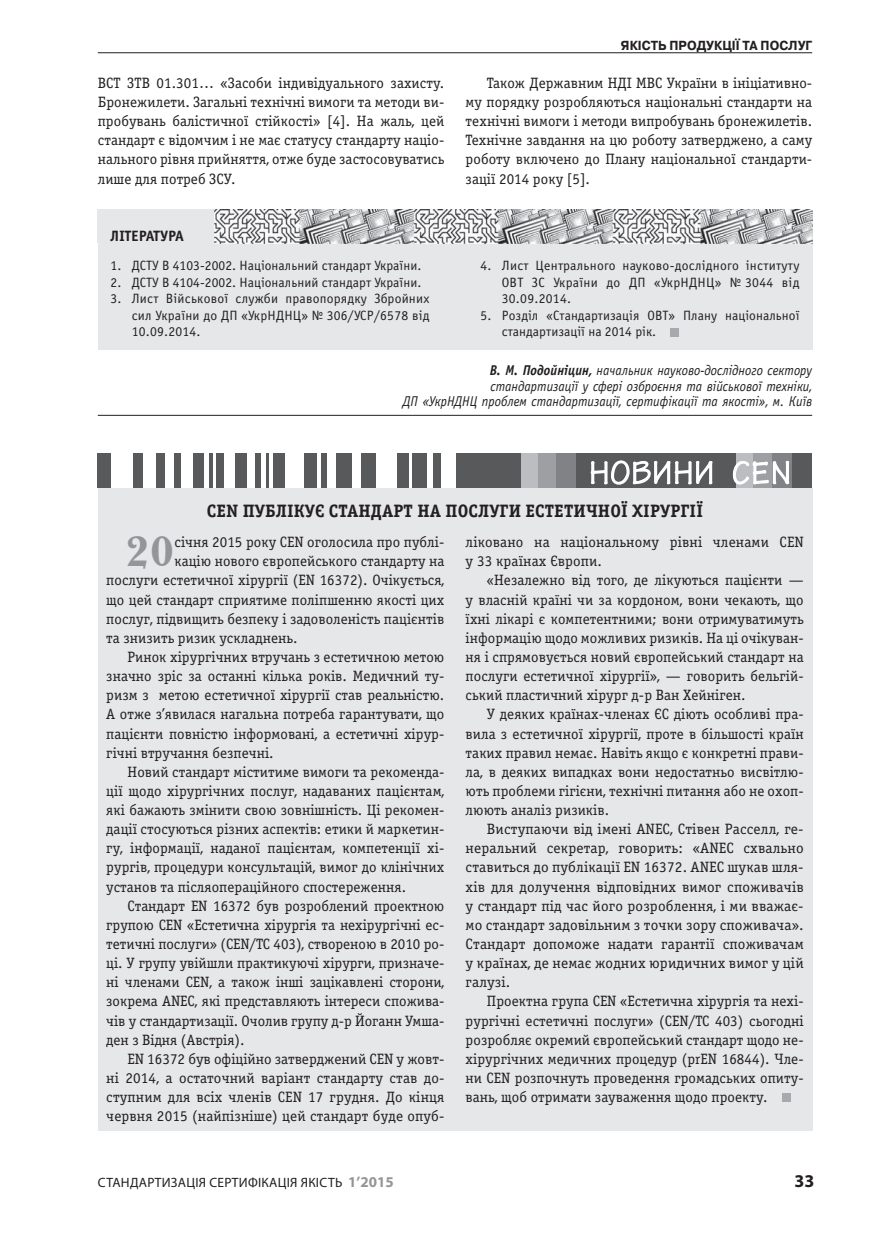
<style>
.page{position:relative;width:893px;height:1255px;background:#fff}
.page>*{position:absolute;margin:0;border:0;box-sizing:border-box;transform-origin:0 0}
.t1{font:700 43.5px "Baskerville BT";color:#939598}
.t2{font:700 18px "Officina Serif C";letter-spacing:.005em;color:#231f20}
.t3{font:700 18px "Myriad Pro";color:#231f20}
.t4{font:15px/19.2px "Officina Serif C";letter-spacing:.005em;color:#231f20;text-align:justify}
.t5{font:700 15px "Officina Sans C";letter-spacing:.005em;color:#231f20}
.t6{font:italic 14.25px/15.8px "Officina Sans C";color:#231f20;text-align:right;scale:.92 1}
.t7{font:13.5px/16.5px "Officina Sans C";letter-spacing:.005em;color:#231f20;text-align:justify}
.t8{font:13.5px "Myriad Pro";letter-spacing:.02em;color:#231f20}
.t9{font:700 13.05px "Pragmatica WINC";color:#231f20;scale:.93 1}
.s1{font-weight:700}
.s2{font-weight:700;font-size:15px;color:#939598}
</style>
<div class="page">
<hr style="left:98px;top:52px;width:714px;height:1px;background:#231f20">
<hr style="left:98px;top:415px;width:714px;height:1px;background:#231f20">
<div style="left:98px;top:209px;width:714px;height:140px;background:#e6e7e9"></div>
<div style="left:670px;top:328px;width:8px;height:8px;background:#a8a9ad"></div>
<div style="left:98px;top:488px;width:714px;height:642px;background:#e6e7e9"></div>
<div style="left:783px;top:1093px;width:8px;height:8px;background:#a8a9ad"></div>
<div style="left:456px;top:454px;width:356px;height:34px;background:#58595b"></div>
<div style="left:433px;top:454px;width:8px;height:34px;background:#58595b"></div>
<div style="left:412px;top:454px;width:14px;height:34px;background:#58595b"></div>
<div style="left:398px;top:454px;width:11px;height:34px;background:#58595b"></div>
<div style="left:362px;top:454px;width:14px;height:34px;background:#58595b"></div>
<div style="left:336px;top:454px;width:15px;height:34px;background:#58595b"></div>
<div style="left:304px;top:454px;width:13px;height:34px;background:#58595b"></div>
<div style="left:273px;top:454px;width:12px;height:34px;background:#58595b"></div>
<div style="left:321px;top:454px;width:6px;height:34px;background:#58595b"></div>
<hr style="left:266px;top:454px;width:2px;height:34px;background:#58595b">
<div style="left:255px;top:454px;width:6px;height:34px;background:#58595b"></div>
<div style="left:235px;top:454px;width:12px;height:34px;background:#58595b"></div>
<div style="left:216px;top:454px;width:8px;height:34px;background:#58595b"></div>
<div style="left:194px;top:454px;width:10px;height:34px;background:#58595b"></div>
<hr style="left:209px;top:454px;width:3px;height:34px;background:#58595b">
<div style="left:133px;top:454px;width:9px;height:34px;background:#58595b"></div>
<div style="left:156px;top:454px;width:8px;height:34px;background:#58595b"></div>
<div style="left:174px;top:454px;width:6px;height:34px;background:#58595b"></div>
<div style="left:98px;top:454px;width:13px;height:34px;background:#58595b"></div>
<div style="left:521px;top:454px;width:17px;height:34px;background:#bcbdc0"></div>
<div style="left:538px;top:454px;width:18px;height:34px;background:#9d9fa2"></div>
<div style="left:556px;top:454px;width:20px;height:34px;background:#808285"></div>
<div style="left:736px;top:454px;width:17px;height:34px;background:#bcbdc0"></div>
<div style="left:753px;top:454px;width:19px;height:34px;background:#9d9fa2"></div>
<div style="left:772px;top:454px;width:20px;height:34px;background:#808285"></div>
<svg style="left:590px;top:460px;width:123px;height:25px"></svg>
<svg style="left:732px;top:460px;width:58px;height:25px"></svg>
<img style="left:214px;top:209px;width:598px;height:34px">
<p class="t9" style="left:621px;top:38px;width:207px">ЯКІСТЬ ПРОДУКЦІЇ ТА ПОСЛУГ</p>
<p class="t4" style="left:98px;top:74px;width:348px">ВСТ ЗТВ 01.301… «Засоби індивідуального захисту.<br>Бронежилети. Загальні технічні вимоги та методи ви&shy;пробувань балістичної стійкості» [4]. На жаль, цей стандарт є відомчим і не має статусу стандарту націо&shy;нального рівня прийняття, отже буде застосовуватись лише для потреб ЗСУ.</p>
<p class="t4" style="left:466px;top:74px;width:348px;text-indent:21px">Також Державним НДІ МВС України в ініціативно&shy;му порядку розробляються національні стандарти на технічні вимоги і методи випробувань бронежилетів.<br>Технічне завдання на цю роботу затверджено, а саму роботу включено до Плану національної стандарти&shy;зації 2014 року [5].</p>
<p class="t5" style="left:111px;top:227px;width:75px">ЛІТЕРАТУРА</p>
<p class="t7" style="left:111px;top:258px;width:312px">1. ДСТУ В 4103-2002. Національний стандарт України.</p>
<p class="t7" style="left:111px;top:274px;width:312px">2. ДСТУ В 4104-2002. Національний стандарт України.</p>
<p class="t7" style="left:132px;top:291px;width:299px;text-indent:-21px">3. Лист Військової служби правопорядку Збройних сил України до ДП «УкрНДНЦ» № 306/УСР/6578 від 10.09.2014.</p>
<p class="t7" style="left:502px;top:258px;width:299px;text-indent:-21px">4. Лист Центрального науково-дослідного інституту ОВТ ЗС України до ДП «УкрНДНЦ» № 3044 від 30.09.2014.</p>
<p class="t7" style="left:502px;top:307px;width:299px;text-indent:-21px">5. Розділ «Стандартизація ОВТ» Плану національної стандартизації на 2014 рік.</p>
<p class="t6" style="left:403px;top:362px;width:446px"><span class="s1">В. М. Подойніцин,</span> начальник науково-дослідного сектору стандартизації у сфері озброєння та військової техніки,<br>ДП «УкрНДНЦ проблем стандартизації, сертифікації та якості», м. Київ</p>
<p class="t2" style="left:207px;top:500px;width:498px">CEN ПУБЛІКУЄ СТАНДАРТ НА ПОСЛУГИ ЕСТЕТИЧНОЇ ХІРУРГІЇ</p>
<h1 class="t1" style="left:126px;top:521px;width:50px">20</h1>
<p class="t4" style="left:174px;top:533px;width:271px">січня 2015 року CEN оголосила про публі-</p>
<p class="t4" style="left:174px;top:552px;width:271px">кацію нового європейського стандарту на</p>
<p class="t4" style="left:106px;top:571px;width:340px">послуги естетичної хірургії (EN 16372). Очікується,</p>
<p class="t4" style="left:106px;top:590px;width:340px">що цей стандарт сприятиме поліпшенню якості цих</p>
<p class="t4" style="left:106px;top:609px;width:340px">послуг, підвищить безпеку і задоволеність пацієнтів</p>
<p class="t4" style="left:106px;top:628px;width:193px">та знизить ризик ускладнень.</p>
<p class="t4" style="left:128px;top:647px;width:318px">Ринок хірургічних втручань з естетичною метою</p>
<p class="t4" style="left:106px;top:666px;width:340px">значно зріс за останні кілька років. Медичний ту-</p>
<p class="t4" style="left:106px;top:686px;width:340px">ризм з метою естетичної хірургії став реальністю.</p>
<p class="t4" style="left:106px;top:705px;width:340px">А отже з’явилася нагальна потреба гарантувати, що</p>
<p class="t4" style="left:106px;top:724px;width:340px">пацієнти повністю інформовані, а естетичні хірур-</p>
<p class="t4" style="left:106px;top:743px;width:169px">гічні втручання безпечні.</p>
<p class="t4" style="left:128px;top:762px;width:318px">Новий стандарт міститиме вимоги та рекоменда-</p>
<p class="t4" style="left:106px;top:781px;width:340px">ції щодо хірургічних послуг, надаваних пацієнтам,</p>
<p class="t4" style="left:106px;top:800px;width:340px">які бажають змінити свою зовнішність. Ці рекомен-</p>
<p class="t4" style="left:106px;top:819px;width:340px">дації стосуються різних аспектів: етики й маркетин-</p>
<p class="t4" style="left:106px;top:839px;width:340px">гу, інформації, наданої пацієнтам, компетенції хі-</p>
<p class="t4" style="left:106px;top:858px;width:340px">рургів, процедури консультацій, вимог до клінічних</p>
<p class="t4" style="left:106px;top:877px;width:301px">установ та післяопераційного спостереження.</p>
<p class="t4" style="left:128px;top:896px;width:318px">Стандарт EN 16372 був розроблений проектною</p>
<p class="t4" style="left:106px;top:915px;width:340px">групою CEN «Естетична хірургія та нехірургічні ес-</p>
<p class="t4" style="left:106px;top:934px;width:338px">тетичні послуги» (CEN/TC 403), створеною в 2010 ро-</p>
<p class="t4" style="left:106px;top:953px;width:340px">ці. У групу увійшли практикуючі хірурги, призначе-</p>
<p class="t4" style="left:106px;top:972px;width:340px">ні членами CEN, а також інші зацікавлені сторони,</p>
<p class="t4" style="left:106px;top:992px;width:340px">зокрема ANEC, які представляють інтереси спожива-</p>
<p class="t4" style="left:106px;top:1011px;width:340px">чів у стандартизації. Очолив групу д-р Йоганн Умша-</p>
<p class="t4" style="left:106px;top:1030px;width:140px">ден з Відня (Австрія).</p>
<p class="t4" style="left:128px;top:1049px;width:317px">EN 16372 був офіційно затверджений CEN у жовт-</p>
<p class="t4" style="left:106px;top:1068px;width:340px">ні 2014, а остаточний варіант стандарту став до-</p>
<p class="t4" style="left:106px;top:1087px;width:340px">ступним для всіх членів CEN 17 грудня. До кінця</p>
<p class="t4" style="left:106px;top:1106px;width:338px">червня 2015 (найпізніше) цей стандарт буде опуб-</p>
<p class="t4" style="left:466px;top:533px;width:340px">ліковано на національному рівні членами CEN у 33 країнах Європи.</p>
<p class="t4" style="left:466px;top:571px;width:340px;text-indent:21px">«Незалежно від того, де лікуються пацієнти — у власній країні чи за кордоном, вони чекають, що їхні лікарі є компетентними; вони отримуватимуть інформацію щодо можливих ризиків. На ці очікуван&shy;ня і спрямовується новий європейський стандарт на послуги естетичної хірургії», — говорить бельгій&shy;ський пластичний хірург д-р Ван Хейніген.</p>
<p class="t4" style="left:466px;top:705px;width:340px;text-indent:21px">У деяких країнах-членах ЄС діють особливі пра&shy;вила з естетичної хірургії, проте в більшості країн таких правил немає. Навіть якщо є конкретні прави&shy;ла, в деяких випадках вони недостатньо висвітлю&shy;ють проблеми гігієни, технічні питання або не охоп&shy;люють аналіз ризиків.</p>
<p class="t4" style="left:466px;top:819px;width:340px;text-indent:21px">Виступаючи від імені ANEC, Стівен Расселл, ге&shy;неральний секретар, говорить: «ANEC схвально ставиться до публікації EN 16372. ANEC шукав шля&shy;хів для долучення відповідних вимог споживачів у стандарт під час його розроблення, і ми вважає&shy;мо стандарт задовільним з точки зору споживача».<br>Стандарт допоможе надати гарантії споживачам у країнах, де немає жодних юридичних вимог у цій галузі.</p>
<p class="t4" style="left:466px;top:992px;width:340px;text-indent:21px">Проектна група CEN «Естетична хірургія та нехі&shy;рургічні естетичні послуги» (CEN/TC 403) сьогодні розробляє окремий європейський стандарт щодо не&shy;хірургічних медичних процедур (prEN 16844). Чле&shy;ни CEN розпочнуть проведення громадських опиту&shy;вань, щоб отримати зауваження щодо проекту.</p>
<p class="t8" style="left:98px;top:1173px;width:297px">СТАНДАРТИЗАЦІЯ СЕРТИФІКАЦІЯ ЯКІСТЬ <span class="s2">1’2015</span></p>
<p class="t3" style="left:795px;top:1168px;width:21px">33</p>
</div>
